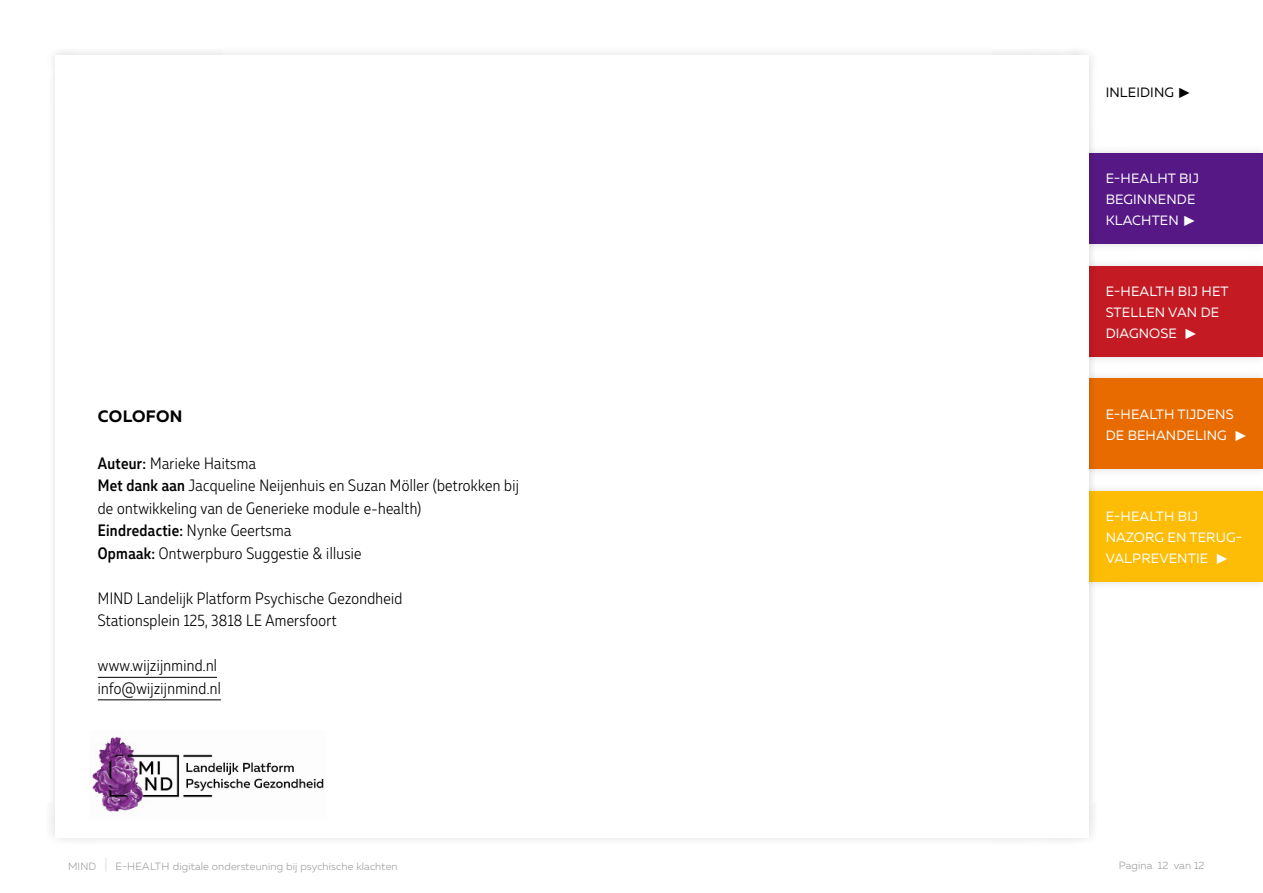
<style>
.page{position:relative;width:1263px;height:893px;background:#fff}
.page>*{position:absolute;margin:0;border:0;box-sizing:border-box;transform-origin:0 0}
.t1{font:300 16.5px/22.5px "Muller Narrow";letter-spacing:.02em;color:#000}
.t2{font:700 16.5px "Muller";letter-spacing:.015em;color:#000}
.t3{font:13.5px/21px "Muller";letter-spacing:.01em;color:#fff}
.t4{font:13.5px "Muller";letter-spacing:.01em;color:#000}
.t5{font:300 10.5px "Muller";letter-spacing:.01em;color:#98989c}
.s1{font-weight:500}
.s2{font-size:15px;color:#d8dbdc}
</style>
<div class="page">
<div style="left:1075px;top:482px;width:188px;height:109px;background:#faf9f9"></div>
<div style="left:1084px;top:491px;width:179px;height:90px;background:#fdbc05"></div>
<div style="left:1075px;top:370px;width:188px;height:108px;background:#000;opacity:.15"></div>
<div style="left:1084px;top:379px;width:179px;height:90px;background:#e86b00"></div>
<div style="left:1075px;top:257px;width:188px;height:109px;background:#f9f9f9"></div>
<div style="left:1084px;top:266px;width:179px;height:90px;background:#c31a23"></div>
<div style="left:1075px;top:145px;width:188px;height:108px;background:#000;opacity:.15"></div>
<div style="left:1084px;top:154px;width:179px;height:90px;background:#561885"></div>
<div style="left:46px;top:46px;width:1052px;height:801px;background:#000;opacity:.15"></div>
<div style="left:55px;top:55px;width:1034px;height:783px;background:#fff"></div>
<hr style="left:98px;top:677px;width:119px;height:1px;background:#000">
<hr style="left:98px;top:700px;width:123px;height:1px;background:#000">
<img style="left:89px;top:732px;width:235px;height:82px">
<p class="t4" style="left:1106px;top:84px;width:87px">INLEIDING ✓</p>
<p class="t3" style="left:1106px;top:168px;width:95px">E-HEALHT BIJ<br>BEGINNENDE<br>KLACHTEN ✓</p>
<p class="t2" style="left:98px;top:406px;width:86px">COLOFON</p>
<p class="t1" style="left:98px;top:452px;width:423px"><span class="s1">Auteur:</span> Marieke Haitsma<br><span class="s1">Met dank aan</span> Jacqueline Neijenhuis en Suzan Möller (betrokken bij de ontwikkeling van de Generieke module e-health)<br><span class="s1">Eindredactie:</span> Nynke Geertsma<br><span class="s1">Opmaak:</span> Ontwerpburo Suggestie &amp; illusie</p>
<p class="t1" style="left:98px;top:587px;width:306px">MIND Landelijk Platform Psychische Gezondheid<br>Stationsplein 125, 3818 LE Amersfoort</p>
<p class="t1" style="left:98px;top:654px;width:125px">www.wijzijnmind.nl info@wijzijnmind.nl</p>
<p class="t3" style="left:1106px;top:280px;width:124px">E-HEALTH BIJ HET<br>STELLEN VAN DE<br>DIAGNOSE ✓</p>
<p class="t3" style="left:1106px;top:403px;width:144px">E-HEALTH TIJDENS<br>DE BEHANDELING ✓</p>
<p class="t3" style="left:1106px;top:505px;width:138px">E-HEALTH BIJ<br>NAZORG EN TERUG-<br>VALPREVENTIE ✓</p>
<p class="t5" style="left:68px;top:860px;width:331px">MIND <span class="s2">|</span> E-HEALTH digitale ondersteuning bij psychische klachten</p>
<p class="t5" style="left:1119px;top:859px;width:87px">Pagina 12 van 12</p>
</div>
